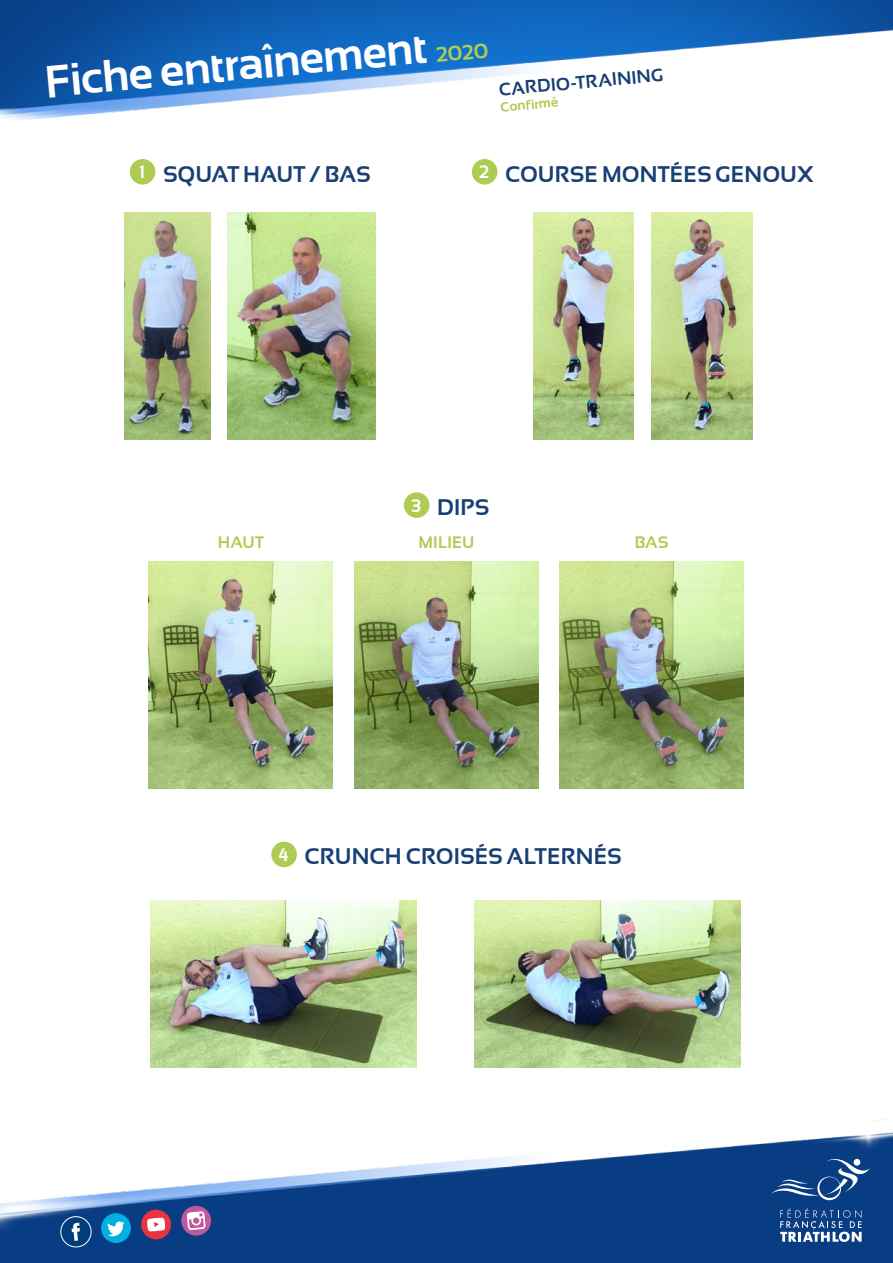
<style>
.page{position:relative;width:893px;height:1263px;background:#fff}
.page>*{position:absolute;margin:0;border:0;box-sizing:border-box;transform-origin:0 0}
.t1{font:700 45px "Sansation";color:#fff}
.t2{font:700 22.5px "Sansation";letter-spacing:.005em;color:#183f74}
.t3{font:700 18px "Sansation";color:#183f74}
.t4{font:700 16.5px "Sansation";letter-spacing:.005em;color:#aecc53}
.t5{font:700 13.5px "Sansation";color:#aecc53}
.s1{font-size:21px;color:#aecc53}
.s2{font-size:18px;color:#fff}
</style>
<div class="page">
<img style="left:0;top:0;width:893px;height:1263px">
<svg style="left:771px;top:1154px;width:99px;height:46px"></svg>
<svg style="left:780px;top:1208px;width:82px;height:34px"></svg>
<div style="left:130px;top:159px;width:25px;height:26px;background:#aecc53;border-radius:50%"></div>
<div style="left:472px;top:159px;width:25px;height:26px;background:#aecc53;border-radius:50%"></div>
<img style="left:228px;top:212px;width:148px;height:227px">
<img style="left:125px;top:212px;width:86px;height:227px">
<img style="left:533px;top:212px;width:101px;height:227px">
<img style="left:652px;top:212px;width:100px;height:227px">
<div style="left:404px;top:492px;width:25px;height:26px;background:#aecc53;border-radius:50%"></div>
<img style="left:149px;top:562px;width:184px;height:227px">
<img style="left:354px;top:562px;width:185px;height:227px">
<img style="left:559px;top:562px;width:185px;height:227px">
<div style="left:271px;top:842px;width:26px;height:25px;background:#aecc53;border-radius:50%"></div>
<img style="left:151px;top:900px;width:266px;height:167px">
<img style="left:474px;top:900px;width:266px;height:167px">
<svg style="left:141px;top:1209px;width:31px;height:31px"></svg>
<svg style="left:181px;top:1205px;width:31px;height:31px"></svg>
<svg style="left:100px;top:1212px;width:32px;height:32px"></svg>
<svg style="left:60px;top:1215px;width:32px;height:33px"></svg>
<h1 class="t1" style="left:43px;top:56px;width:446px;rotate:-5deg">Fiche entraînement <span class="s1">2020</span></h1>
<p class="t3" style="left:498px;top:79px;width:166px;rotate:-5deg">CARDIO-TRAINING</p>
<p class="t5" style="left:500px;top:99px;width:59px;rotate:-5deg">Confirmé</p>
<p class="t2" style="left:139px;top:161px;width:233px"><span class="s2">1</span> SQUAT HAUT / BAS</p>
<p class="t2" style="left:479px;top:161px;width:336px"><span class="s2">2</span> COURSE MONTÉES GENOUX</p>
<p class="t2" style="left:411px;top:494px;width:80px"><span class="s2">3</span> DIPS</p>
<p class="t4" style="left:218px;top:533px;width:48px">HAUT</p>
<p class="t4" style="left:419px;top:533px;width:57px">MILIEU</p>
<p class="t4" style="left:635px;top:533px;width:35px">BAS</p>
<p class="t2" style="left:278px;top:844px;width:345px"><span class="s2">4</span> CRUNCH CROISÉS ALTERNÉS</p>
</div>
